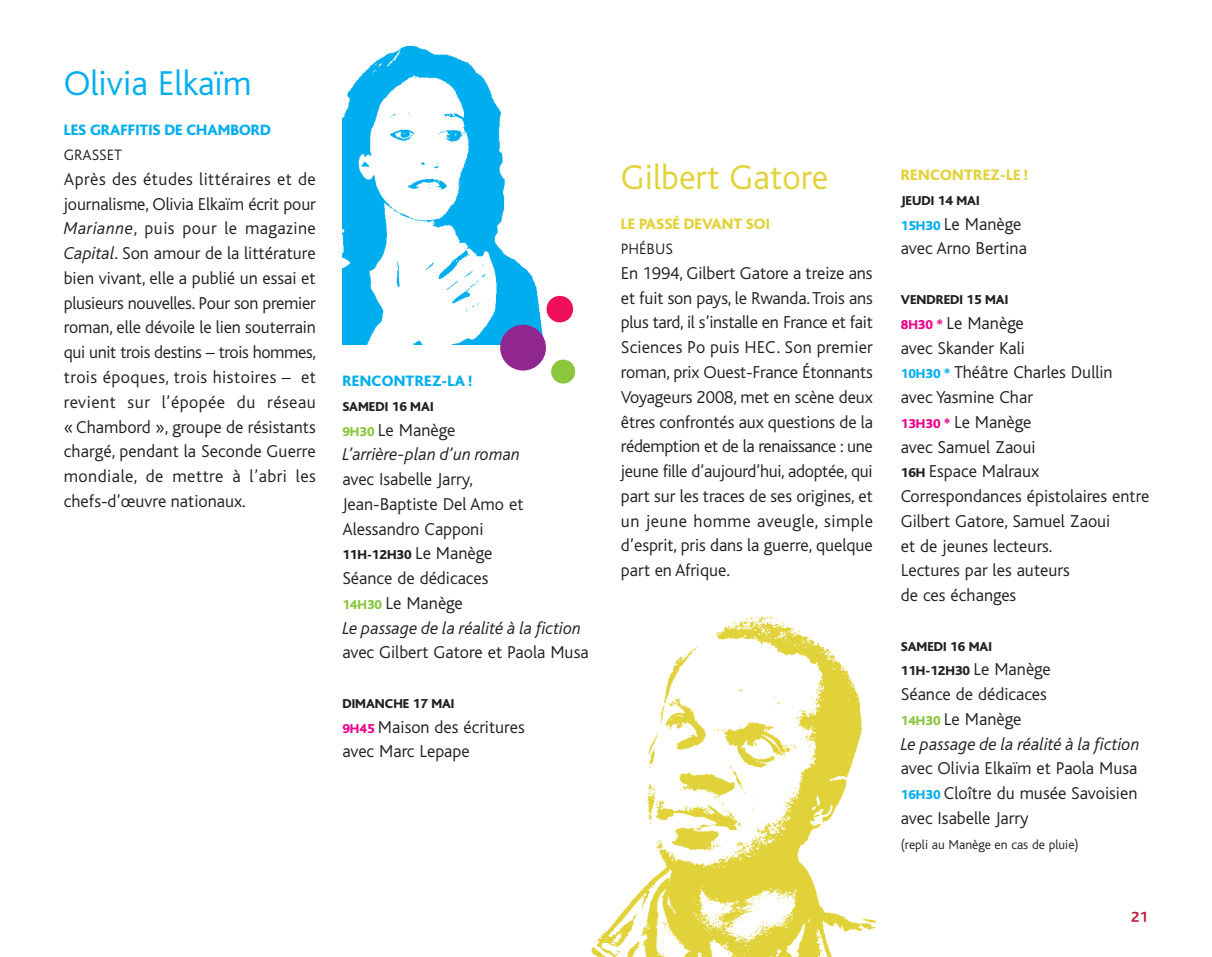
<style>
.page{position:relative;width:1212px;height:957px;background:#fff}
.page>*{position:absolute;margin:0;border:0;box-sizing:border-box;transform-origin:0 0}
.t1{font:300 36px "Bliss";color:#e2d239}
.t2{font:300 36px "Bliss";color:#00aeef}
.t3{font:300 18px/24.8px "Bliss";color:#231f20}
.t4{font:italic 300 18px/24.8px "Bliss";color:#231f20}
.t5{font:800 15.75px "Bliss";color:#00aeef}
.t6{font:800 15.75px "Bliss";color:#e2d239}
.t7{font:300 15.75px "Bliss";color:#231f20}
.t8{font:800 15.75px "Bliss";color:#c41332}
.t9{font:800 13.5px/24.8px "Bliss";color:#231f20}
.t10{font:300 13.5px "Bliss";color:#231f20}
.s1{font-style:italic}
.s2{font-weight:800;font-style:normal;font-size:13.5px;color:#8bc63e}
.s3{font-style:normal}
.s4{font-weight:300;font-size:18px}
.s5{font-weight:800;font-size:13.5px;color:#ed028c}
.s6{font-weight:800;font-size:13.5px;color:#00aeef}
.s7{font-weight:800;font-size:13.5px}
</style>
<div class="page">
<img style="left:343px;top:45px;width:231px;height:299px">
<img style="left:591px;top:616px;width:284px;height:341px">
<div style="left:500px;top:325px;width:46px;height:45px;background:#90268f;border-radius:50%"></div>
<div style="left:546px;top:296px;width:27px;height:26px;background:#ee1059;border-radius:50%"></div>
<div style="left:551px;top:359px;width:24px;height:24px;background:#8bc63e;border-radius:50%"></div>
<h1 class="t2" style="left:64px;top:71px;width:189px">Olivia Elkaïm</h1>
<p class="t5" style="left:64px;top:125px;width:209px">LES GRAFFITIS DE CHAMBORD</p>
<p class="t7" style="left:64px;top:150px;width:60px">GRASSET</p>
<p class="t3" style="left:64px;top:168px;width:254px;text-align:justify">Après des études littéraires et de journalisme, Olivia Elkaïm écrit pour <span class="s1">Marianne</span>, puis pour le magazine <span class="s1">Capital</span>. Son amour de la littérature bien vivant, elle a publié un essai et plusieurs nouvelles. Pour son premier roman, elle dévoile le lien souterrain qui unit trois destins – trois hommes, trois époques, trois histoires – et revient sur l’épopée du réseau « Chambord », groupe de résistants chargé, pendant la Seconde Guerre mondiale, de mettre à l’abri les chefs-d’œuvre nationaux.</p>
<h1 class="t1" style="left:621px;top:165px;width:209px">Gilbert Gatore</h1>
<p class="t6" style="left:621px;top:219px;width:150px">LE PASSÉ DEVANT SOI</p>
<p class="t7" style="left:621px;top:244px;width:54px">PHÉBUS</p>
<p class="t3" style="left:621px;top:262px;width:254px;text-align:justify">En 1994, Gilbert Gatore a treize ans et fuit son pays, le Rwanda. Trois ans plus tard, il s’installe en France et fait Sciences Po puis HEC. Son premier roman, prix Ouest-France Étonnants Voyageurs 2008, met en scène deux êtres confrontés aux questions de la rédemption et de la renaissance : une jeune fille d’aujourd’hui, adoptée, qui part sur les traces de ses origines, et un jeune homme aveugle, simple d’esprit, pris dans la guerre, quelque part en Afrique.</p>
<p class="t5" style="left:342px;top:376px;width:131px">RENCONTREZ-LA !</p>
<p class="t9" style="left:342px;top:395px;width:93px">SAMEDI 16 MAI</p>
<p class="t4" style="left:342px;top:419px;width:179px"><span class="s2">9H30</span> <span class="s3">Le Manège<br></span>L’arrière-plan d’un roman</p>
<p class="t3" style="left:342px;top:468px;width:183px">avec Isabelle Jarry,<br>Jean-Baptiste Del Amo et<br>Alessandro Capponi</p>
<p class="t9" style="left:342px;top:544px;width:152px">11H-12H30 <span class="s4">Le Manège</span></p>
<p class="t4" style="left:342px;top:567px;width:240px"><span class="s3">Séance de dédicaces<br></span><span class="s2">14H30</span> <span class="s3">Le Manège<br></span>Le passage de la réalité à la fiction</p>
<p class="t3" style="left:342px;top:642px;width:248px">avec Gilbert Gatore et Paola Musa</p>
<p class="t9" style="left:342px;top:692px;width:114px">DIMANCHE 17 MAI</p>
<p class="t3" style="left:342px;top:716px;width:184px"><span class="s5">9H45</span> Maison des écritures avec Marc Lepape</p>
<p class="t6" style="left:901px;top:170px;width:129px">RENCONTREZ-LE !</p>
<p class="t9" style="left:901px;top:189px;width:80px">JEUDI 14 MAI</p>
<p class="t3" style="left:901px;top:213px;width:128px"><span class="s6">15H30</span> Le Manège avec Arno Bertina</p>
<p class="t9" style="left:901px;top:288px;width:109px">VENDREDI 15 MAI</p>
<p class="t3" style="left:901px;top:312px;width:250px"><span class="s5">8H30 *</span> Le Manège<br>avec Skander Kali<br><span class="s6">10H30 *</span> Théâtre Charles Dullin<br>avec Yasmine Char<br><span class="s5">13H30 *</span> Le Manège<br>avec Samuel Zaoui<br><span class="s7">16H</span> Espace Malraux<br>Correspondances épistolaires entre<br>Gilbert Gatore, Samuel Zaoui<br>et de jeunes lecteurs.<br>Lectures par les auteurs<br>de ces échanges</p>
<p class="t9" style="left:901px;top:635px;width:152px">SAMEDI 16 MAI<br>11H-12H30 <span class="s4">Le Manège</span></p>
<p class="t4" style="left:901px;top:683px;width:240px"><span class="s3">Séance de dédicaces<br></span><span class="s2">14H30</span> <span class="s3">Le Manège<br></span>Le passage de la réalité à la fiction</p>
<p class="t3" style="left:901px;top:758px;width:238px;text-align:justify">avec Olivia Elkaïm et Paola Musa <span class="s6">16H30</span> Cloître du musée Savoisien avec Isabelle Jarry</p>
<p class="t10" style="left:901px;top:840px;width:179px">(repli au Manège en cas de pluie)</p>
<p class="t8" style="left:1131px;top:911px;width:19px">21</p>
</div>
